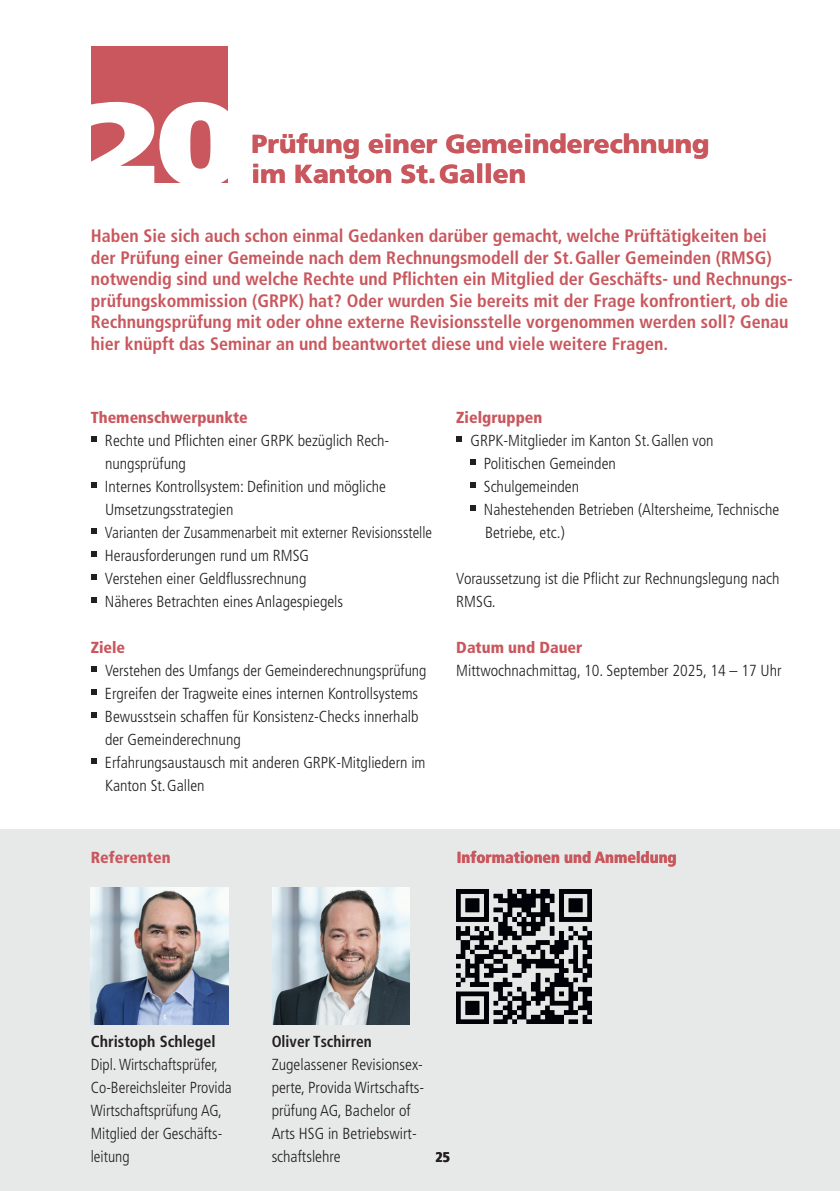
<style>
.page{position:relative;width:840px;height:1191px;background:#fff}
.page>*{position:absolute;margin:0;border:0;box-sizing:border-box;transform-origin:0 0}
.t1{font:900 118px "Frutiger LT Std";color:#fff}
._01_Titel{font:900 26px "Frutiger LT Std";color:#c9575d}
._02_Leadtext{font:700 condensed 18px/21.6px "Frutiger LT Std";color:#c9575d}
._04_Fliesstext{font:300 condensed 16px/23px "Frutiger LT Std";color:#231f20}
._04_Fliesstext-2{font:300 condensed 16px "Frutiger LT Std";color:#231f20;scale:.96 1}
._03_Übertitel{font:900 condensed 16px "Frutiger LT Std";color:#c9575d}
._04_Fliesstext-3{font:900 condensed 16px "Frutiger LT Std";color:#c9575d}
._04_Fliesstext-4{font:700 condensed 16px "Frutiger LT Std";color:#231f20}
._04_Fliesstext-5{font:700 condensed 16px "Frutiger LT Std";color:#231f20;scale:.96 1}
.t2{font:900 condensed 14px "Frutiger LT Std";color:#231f20}
</style>
<div class="page">
<div style="left:0;top:829px;width:839px;height:362px;background:#e7e8e8"></div>
<img style="left:456px;top:889px;width:135px;height:134px">
<img style="left:91px;top:887px;width:137px;height:137px">
<img style="left:272px;top:887px;width:137px;height:137px">
<div style="left:91px;top:46px;width:136px;height:137px;background:#c9575d"></div>
<svg style="left:91px;top:436px;width:5px;height:6px"></svg>
<svg style="left:91px;top:482px;width:5px;height:6px"></svg>
<svg style="left:91px;top:528px;width:5px;height:6px"></svg>
<svg style="left:91px;top:551px;width:5px;height:6px"></svg>
<svg style="left:91px;top:574px;width:5px;height:6px"></svg>
<svg style="left:91px;top:597px;width:5px;height:6px"></svg>
<svg style="left:91px;top:666px;width:5px;height:6px"></svg>
<svg style="left:91px;top:689px;width:5px;height:6px"></svg>
<svg style="left:91px;top:712px;width:5px;height:6px"></svg>
<svg style="left:91px;top:758px;width:5px;height:6px"></svg>
<svg style="left:456px;top:436px;width:5px;height:6px"></svg>
<svg style="left:470px;top:459px;width:6px;height:6px"></svg>
<svg style="left:470px;top:482px;width:6px;height:6px"></svg>
<svg style="left:470px;top:505px;width:6px;height:6px"></svg>
<p class="t1" style="left:87px;top:72px;width:159px">20</p>
<p class="_01_Titel" style="left:251px;top:128px;width:459px">Prüfung einer Gemeinderechnung</p>
<p class="_01_Titel" style="left:251px;top:158px;width:276px">im Kanton St.Gallen</p>
<p class="_02_Leadtext" style="left:91px;top:225px;width:703px">Haben Sie sich auch schon einmal Gedanken darüber gemacht, welche Prüftätigkeiten bei der Prüfung einer Gemeinde nach dem Rechnungsmodell der St.Galler Gemeinden (RMSG) notwendig sind und welche Rechte und Pflichten ein Mitglied der Geschäfts- und Rechnungs&shy;prüfungskommission (GRPK) hat? Oder wurden Sie bereits mit der Frage konfrontiert, ob die Rechnungsprüfung mit oder ohne externe Revisionsstelle vorgenommen werden soll? Genau hier knüpft das Seminar an und beantwortet diese und viele weitere Fragen.</p>
<p class="_03_Übertitel" style="left:91px;top:408px;width:158px">Themenschwerpunkte</p>
<p class="_04_Fliesstext" style="left:105px;top:429px;width:286px">Rechte und Pflichten einer GRPK bezüglich Rech-</p>
<p class="_04_Fliesstext" style="left:105px;top:452px;width:82px">nungsprüfung</p>
<p class="_04_Fliesstext" style="left:105px;top:475px;width:282px">Internes Kontrollsystem: Definition und mögliche<br>Umsetzungsstrategien</p>
<p class="_04_Fliesstext-2" style="left:105px;top:523px;width:342px">Varianten der Zusammenarbeit mit externer Revisionsstelle</p>
<p class="_04_Fliesstext" style="left:105px;top:544px;width:205px">Herausforderungen rund um RMSG</p>
<p class="_04_Fliesstext" style="left:105px;top:567px;width:203px">Verstehen einer Geldflussrechnung</p>
<p class="_04_Fliesstext" style="left:105px;top:590px;width:239px">Näheres Betrachten eines Anlagespiegels</p>
<p class="_03_Übertitel" style="left:91px;top:638px;width:36px">Ziele</p>
<p class="_04_Fliesstext" style="left:105px;top:659px;width:323px">Verstehen des Umfangs der Gemeinderechnungsprüfung</p>
<p class="_04_Fliesstext" style="left:105px;top:682px;width:314px">Ergreifen der Tragweite eines internen Kontrollsystems</p>
<p class="_04_Fliesstext" style="left:105px;top:705px;width:315px">Bewusstsein schaffen für Konsistenz-Checks innerhalb der Gemeinderechnung</p>
<p class="_04_Fliesstext" style="left:105px;top:751px;width:322px">Erfahrungsaustausch mit anderen GRPK-Mitgliedern im<br>Kanton St.Gallen</p>
<p class="_03_Übertitel" style="left:91px;top:847px;width:81px">Referenten</p>
<p class="_03_Übertitel" style="left:456px;top:408px;width:87px">Zielgruppen</p>
<p class="_04_Fliesstext" style="left:470px;top:429px;width:244px">GRPK-Mitglieder im Kanton St.Gallen von</p>
<p class="_04_Fliesstext" style="left:483px;top:452px;width:133px">Politischen Gemeinden</p>
<p class="_04_Fliesstext" style="left:483px;top:475px;width:97px">Schulgemeinden</p>
<p class="_04_Fliesstext" style="left:483px;top:498px;width:297px">Nahestehenden Betrieben (Altersheime, Technische<br>Betriebe, etc.)</p>
<p class="_04_Fliesstext" style="left:456px;top:567px;width:324px">Voraussetzung ist die Pflicht zur Rechnungslegung nach<br>RMSG.</p>
<p class="_04_Fliesstext-3" style="left:456px;top:638px;width:127px">Datum und Dauer</p>
<p class="_04_Fliesstext" style="left:456px;top:659px;width:327px">Mittwochnachmittag, 10. September 2025, 14 – 17 Uhr</p>
<p class="_04_Fliesstext-3" style="left:456px;top:847px;width:221px">Informationen und Anmeldung</p>
<p class="_04_Fliesstext-4" style="left:91px;top:1031px;width:126px">Christoph Schlegel</p>
<p class="_04_Fliesstext" style="left:91px;top:1053px;width:142px">Dipl. Wirtschaftsprüfer,<br>Co-Bereichsleiter Provida<br>Wirtschaftsprüfung AG,<br>Mitglied der Geschäfts&shy;leitung</p>
<p class="_04_Fliesstext-5" style="left:271px;top:1031px;width:106px">Oliver Tschirren</p>
<p class="_04_Fliesstext" style="left:271px;top:1053px;width:154px">Zugelassener Revisionsex&shy;perte, Provida Wirtschafts&shy;prüfung AG, Bachelor of<br>Arts HSG in Betriebswirt&shy;schaftslehre</p>
<p class="t2" style="left:435px;top:1148px;width:16px">25</p>
</div>
